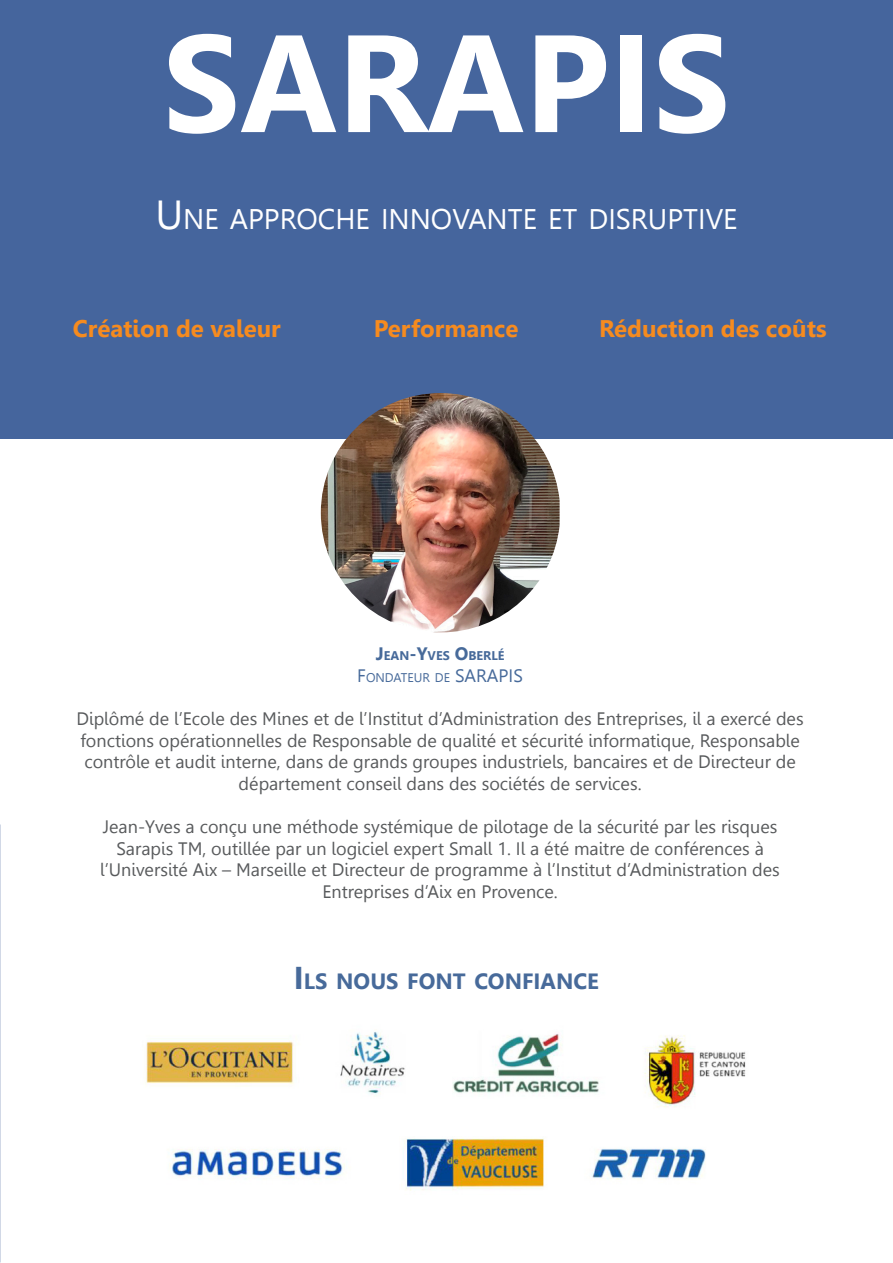
<style>
.page{position:relative;width:893px;height:1263px;background:#fff}
.page>*{position:absolute;margin:0;border:0;box-sizing:border-box;transform-origin:0 0}
.t1{font:700 138px "Leelawadee";color:#fff}
.t2{font:28.35px "Leelawadee";color:#fff}
.t3{font:700 24px "Leelawadee";color:#f68b1f}
.t4{font:700 22.05px "Leelawadee";color:#476a9a}
.t5{font:18px/21.6px "Leelawadee";color:#585a5c;text-align:center}
.t6{font:18px "Leelawadee";color:#476a9a}
.t7{font:12.6px "Leelawadee";color:#476a9a}
.t8{font:700 12.6px "Leelawadee";color:#476a9a}
.s1{font-size:40.5px}
.s2{font-size:18px}
.s3{font-size:31.5px}
</style>
<div class="page">
<div style="left:0;top:0;width:893px;height:438px;background:#45659d"></div>
<img style="left:321px;top:393px;width:239px;height:239px">
<img style="left:145px;top:1031px;width:601px;height:160px">
<p class="t1" style="left:163px;top:4px;width:569px">SARAPIS</p>
<p class="t2" style="left:155px;top:203px;width:584px"><span class="s1">U</span>NE APPROCHE I NNOVANTE ET DISRU PTIVE</p>
<p class="t3" style="left:73px;top:314px;width:209px">Création de valeur</p>
<p class="t3" style="left:374px;top:314px;width:146px">Performance</p>
<p class="t3" style="left:599px;top:314px;width:229px">Réduction des coûts</p>
<p class="t8" style="left:376px;top:649px;width:130px"><span class="s2">J</span>EAN<span class="s2">-Y</span>VES <span class="s2">O</span>BERLÉ</p>
<p class="t7" style="left:357px;top:670px;width:110px"><span class="s2">F</span>ONDATEU R DE <span class="s2">SARAP</span></p>
<p class="t6" style="left:509px;top:665px;width:14px">IS</p>
<p class="t5" style="left:77px;top:708px;width:729px">Diplômé de l’Ecole des Mines et de l’Institut d’Administration des Entreprises, il a exercé des fonctions opérationnelles de Responsable de qualité et sécurité informatique, Responsable contrôle et audit interne, dans de grands groupes industriels, bancaires et de Directeur de département conseil dans des sociétés de services.</p>
<p class="t5" style="left:103px;top:816px;width:676px">Jean-Yves a conçu une méthode systémique de pilotage de la sécurité par les risques</p>
<p class="t5" style="left:100px;top:838px;width:681px">Sarapis TM, outillée par un logiciel expert Small 1. Il a été maitre de conférences à l’Université Aix – Marseille et Directeur de programme à l’Institut d’Administration des<br>Entreprises d’Aix en Provence.</p>
<p class="t4" style="left:294px;top:968px;width:306px"><span class="s3">I</span> LS NOUS FONT CONFIANCE</p>
</div>
